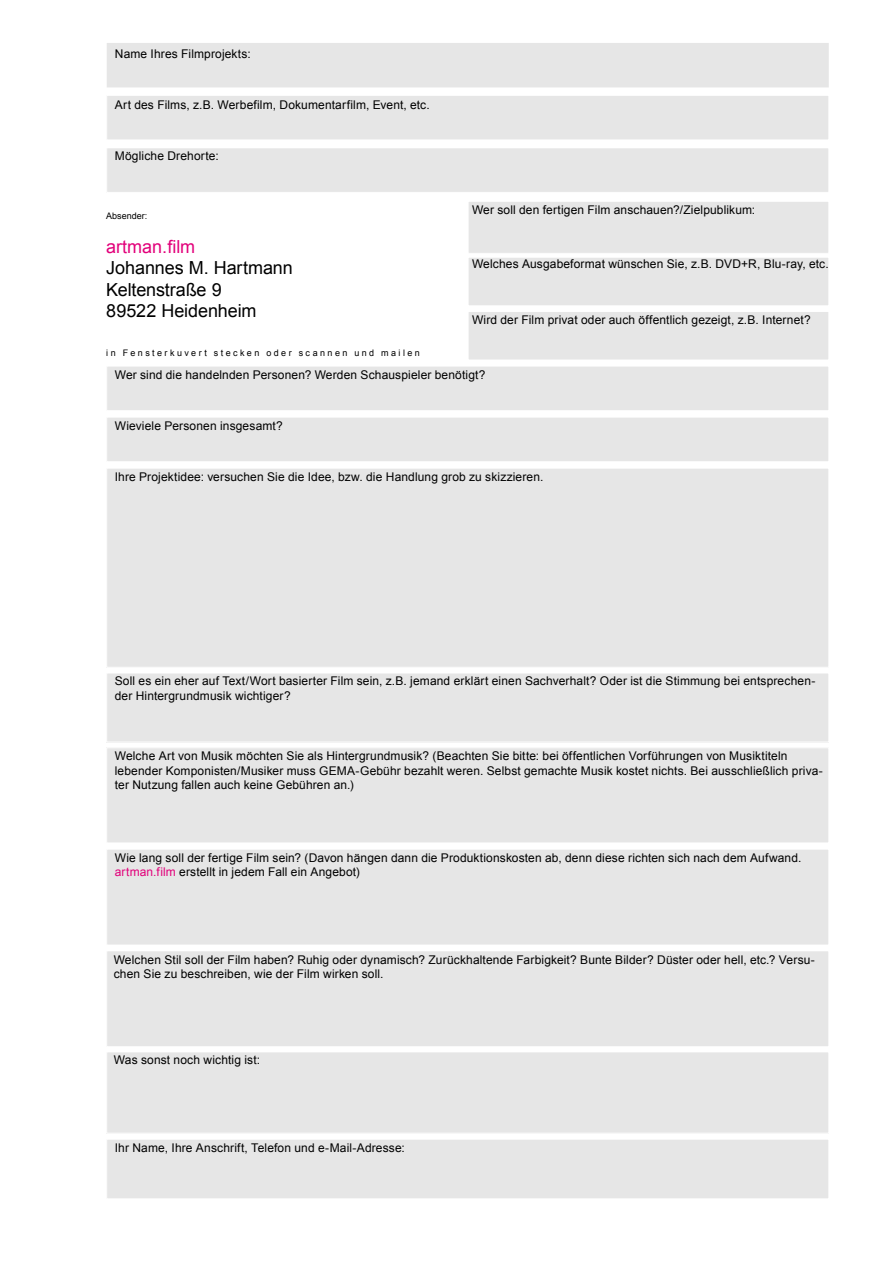
<style>
.page{position:relative;width:893px;height:1263px;background:#fff}
.page>*{position:absolute;margin:0;border:0;box-sizing:border-box;transform-origin:0 0}
.t1{font:18px "Times";color:#000}
.t2{font:18px/21.6px "Arial";letter-spacing:-.005em;color:#000}
.t3{font:18px "Arial";color:#e2007a}
.t4{font:12px/14.4px "Arial";letter-spacing:.01em;color:#000}
.t5{font:9px "Arial";letter-spacing:.27em;color:#000}
.t6{font:9px "Arial";color:#000}
.s1{color:#e2007a}
</style>
<div class="page">
<div style="left:107px;top:1139px;width:722px;height:60px;background:#e6e6e6"></div>
<div style="left:106px;top:1139px;width:723px;height:60px;border:1px solid #fff"></div>
<div style="left:107px;top:44px;width:721px;height:43px;background:#e6e6e6"></div>
<div style="left:107px;top:95px;width:722px;height:45px;background:#e6e6e6"></div>
<div style="left:106px;top:95px;width:723px;height:45px;border:1px solid #fff"></div>
<div style="left:107px;top:148px;width:722px;height:44px;background:#e6e6e6"></div>
<div style="left:468px;top:201px;width:361px;height:52px;background:#e6e6e6"></div>
<div style="left:468px;top:201px;width:361px;height:53px;border:1px solid #fff"></div>
<div style="left:468px;top:257px;width:361px;height:49px;background:#e6e6e6"></div>
<div style="left:468px;top:257px;width:361px;height:49px;border:1px solid #fff"></div>
<div style="left:107px;top:366px;width:722px;height:45px;background:#e6e6e6"></div>
<div style="left:106px;top:366px;width:723px;height:45px;border:1px solid #fff"></div>
<div style="left:107px;top:468px;width:722px;height:199px;background:#e6e6e6"></div>
<div style="left:106px;top:468px;width:723px;height:200px;border:1px solid #fff"></div>
<div style="left:107px;top:673px;width:722px;height:69px;background:#e6e6e6"></div>
<div style="left:106px;top:673px;width:723px;height:69px;border:1px solid #fff"></div>
<div style="left:107px;top:748px;width:722px;height:95px;background:#e6e6e6"></div>
<div style="left:106px;top:747px;width:723px;height:96px;border:1px solid #fff"></div>
<div style="left:468px;top:311px;width:361px;height:49px;background:#e6e6e6"></div>
<div style="left:468px;top:311px;width:361px;height:49px;border:1px solid #fff"></div>
<div style="left:107px;top:849px;width:722px;height:96px;background:#e6e6e6"></div>
<div style="left:106px;top:849px;width:723px;height:96px;border:1px solid #fff"></div>
<div style="left:107px;top:951px;width:722px;height:96px;background:#e6e6e6"></div>
<div style="left:106px;top:950px;width:723px;height:97px;border:1px solid #fff"></div>
<div style="left:107px;top:417px;width:722px;height:45px;background:#e6e6e6"></div>
<div style="left:106px;top:417px;width:723px;height:45px;border:1px solid #fff"></div>
<div style="left:107px;top:1052px;width:722px;height:81px;background:#e6e6e6"></div>
<p class="t4" style="left:115px;top:47px;width:137px">Name Ihres Filmprojekts:</p>
<p class="t4" style="left:115px;top:98px;width:316px">Art des Films, z.B. Werbefilm, Dokumentarfilm, Event, etc.</p>
<p class="t4" style="left:115px;top:149px;width:105px">Mögliche Drehorte:</p>
<p class="t6" style="left:106px;top:210px;width:43px">Absender:</p>
<h1 class="t3" style="left:106px;top:235px;width:91px">artman.film</h1>
<h1 class="t2" style="left:106px;top:257px;width:188px">Johannes M. Hartmann<br>Keltenstraße 9<br>89522 Heidenheim</h1>
<p class="t5" style="left:106px;top:347px;width:315px">in Fensterkuvert stecken oder scannen und mailen</p>
<p class="t4" style="left:472px;top:203px;width:285px">Wer soll den fertigen Film anschauen?/Zielpublikum:</p>
<p class="t4" style="left:472px;top:257px;width:358px">Welches Ausgabeformat wünschen Sie, z.B. DVD+R, Blu-ray, etc.</p>
<p class="t4" style="left:472px;top:313px;width:340px">Wird der Film privat oder auch öffentlich gezeigt, z.B. Internet?</p>
<p class="t4" style="left:115px;top:367px;width:372px">Wer sind die handelnden Personen? Werden Schauspieler benötigt?</p>
<p class="t4" style="left:115px;top:419px;width:169px">Wieviele Personen insgesamt?</p>
<p class="t4" style="left:115px;top:469px;width:430px">Ihre Projektidee: versuchen Sie die Idee, bzw. die Handlung grob zu skizzieren.</p>
<p class="t4" style="left:115px;top:674px;width:702px">Soll es ein eher auf Text/Wort basierter Film sein, z.B. jemand erklärt einen Sachverhalt? Oder ist die Stimmung bei entsprechen&shy;der Hintergrundmusik wichtiger?</p>
<p class="t4" style="left:115px;top:749px;width:709px">Welche Art von Musik möchten Sie als Hintergrundmusik? (Beachten Sie bitte: bei öffentlichen Vorführungen von Musiktiteln lebender Komponisten/Musiker muss GEMA-Gebühr bezahlt weren. Selbst gemachte Musik kostet nichts. Bei ausschließlich priva&shy;ter Nutzung fallen auch keine Gebühren an.)</p>
<p class="t4" style="left:115px;top:851px;width:688px">Wie lang soll der fertige Film sein? (Davon hängen dann die Produktionskosten ab, denn diese richten sich nach dem Aufwand. <span class="s1">artman.film</span> erstellt in jedem Fall ein Angebot)</p>
<p class="t4" style="left:114px;top:952px;width:702px">Welchen Stil soll der Film haben? Ruhig oder dynamisch? Zurückhaltende Farbigkeit? Bunte Bilder? Düster oder hell, etc.? Versu&shy;chen Sie zu beschreiben, wie der Film wirken soll.</p>
<p class="t4" style="left:114px;top:1053px;width:148px">Was sonst noch wichtig ist:</p>
<h1 class="t1" style="left:107px;top:1136px;width:420px">Ihr Name und Ihre Anschrift, Telefon und e-Mail-Adresse</h1>
<p class="t4" style="left:115px;top:1140px;width:292px">Ihr Name, Ihre Anschrift, Telefon und e-Mail-Adresse:</p>
</div>
